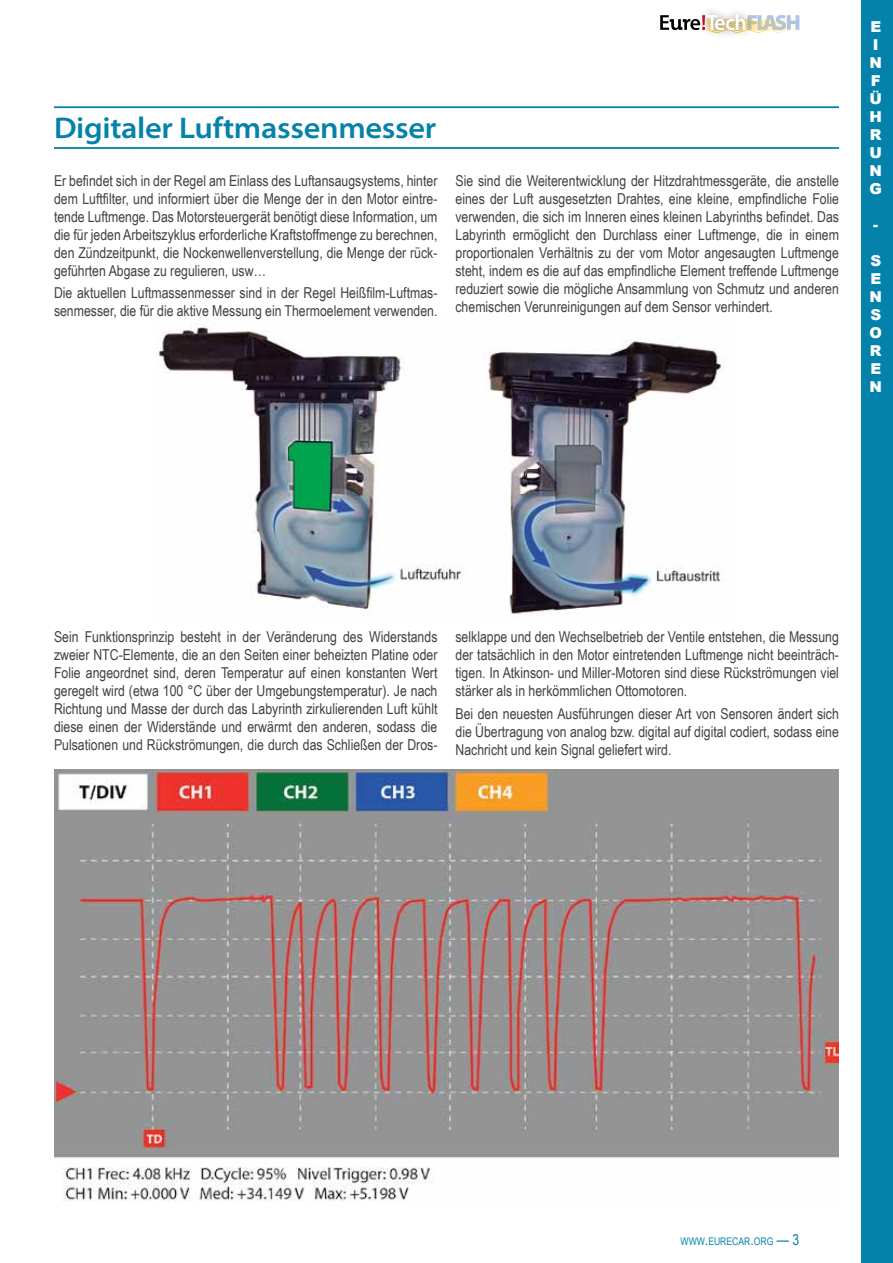
<style>
.page{position:relative;width:893px;height:1263px;background:#fff}
.page>*{position:absolute;margin:0;border:0;box-sizing:border-box;transform-origin:0 0}
.t1{font:600 semi-expanded 30px "Myriad Pro";letter-spacing:-.01em;color:#0482ab}
.t2{font:15px/18px "Arial Narrow";color:#414042;text-align:justify}
.t3{font:900 15px/18px "Arial";color:#fff}
.t4{font:10.5px "Arial Narrow";color:#0482ab}
.s1{font-size:15px}
</style>
<div class="page">
<svg style="left:660px;top:14px;width:139px;height:19px"></svg>
<img style="left:157px;top:326px;width:569px;height:290px">
<div style="left:862px;top:0;width:31px;height:1263px;background:#0482ab"></div>
<hr style="left:54px;top:106px;width:785px;height:2px;background:#0482ab">
<hr style="left:54px;top:147px;width:785px;height:2px;background:#0482ab">
<img style="left:54px;top:770px;width:785px;height:432px">
<h1 class="t1" style="left:54px;top:111px;width:384px">Digitaler Luftmassenmesser</h1>
<p class="t2" style="left:54px;top:171px;width:385px">Er befindet sich in der Regel am Einlass des Luftansaugsystems, hinter dem Luftfilter, und informiert über die Menge der in den Motor eintre&shy;tende Luftmenge. Das Motorsteuergerät benötigt diese Information, um die für jeden Arbeitszyklus erforderliche Kraftstoffmenge zu berechnen, den Zündzeitpunkt, die Nockenwellenverstellung, die Menge der rück&shy;geführten Abgase zu regulieren, usw…</p>
<p class="t2" style="left:54px;top:284px;width:385px">Die aktuellen Luftmassenmesser sind in der Regel Heißfilm-Luftmas&shy;senmesser, die für die aktive Messung ein Thermoelement verwenden.</p>
<p class="t2" style="left:455px;top:171px;width:385px">Sie sind die Weiterentwicklung der Hitzdrahtmessgeräte, die anstelle eines der Luft ausgesetzten Drahtes, eine kleine, empfindliche Folie verwenden, die sich im Inneren eines kleinen Labyrinths befindet. Das Labyrinth ermöglicht den Durchlass einer Luftmenge, die in einem proportionalen Verhältnis zu der vom Motor angesaugten Luftmenge steht, indem es die auf das empfindliche Element treffende Luftmenge reduziert sowie die mögliche Ansammlung von Schmutz und anderen chemischen Verunreinigungen auf dem Sensor verhindert.</p>
<p class="t3" style="left:869px;top:17px;width:14px">E<br>I<br>N<br>F<br>Ü<br>H<br>R<br>U<br>N<br>G</p>
<p class="t3" style="left:873px;top:215px;width:6px">-</p>
<p class="t3" style="left:869px;top:251px;width:14px;text-align:justify">S E N S O R E N</p>
<p class="t2" style="left:54px;top:627px;width:385px">Sein Funktionsprinzip besteht in der Veränderung des Widerstands zweier NTC-Elemente, die an den Seiten einer beheizten Platine oder Folie angeordnet sind, deren Temperatur auf einen konstanten Wert geregelt wird (etwa 100 °C über der Umgebungstemperatur). Je nach Richtung und Masse der durch das Labyrinth zirkulierenden Luft kühlt diese einen der Widerstände und erwärmt den anderen, sodass die Pulsationen und Rückströmungen, die durch das Schließen der Dros-</p>
<p class="t2" style="left:455px;top:627px;width:385px">selklappe und den Wechselbetrieb der Ventile entstehen, die Messung der tatsächlich in den Motor eintretenden Luftmenge nicht beeinträch&shy;tigen. In Atkinson- und Miller-Motoren sind diese Rückströmungen viel stärker als in herkömmlichen Ottomotoren.</p>
<p class="t2" style="left:455px;top:704px;width:385px">Bei den neuesten Ausführungen dieser Art von Sensoren ändert sich die Übertragung von analog bzw. digital auf digital codiert, sodass eine Nachricht und kein Signal geliefert wird.</p>
<p class="t4" style="left:680px;top:1233px;width:120px">WWW<span class="s1">.</span>EURECAR<span class="s1">.</span>ORG <span class="s1">— 3</span></p>
</div>
